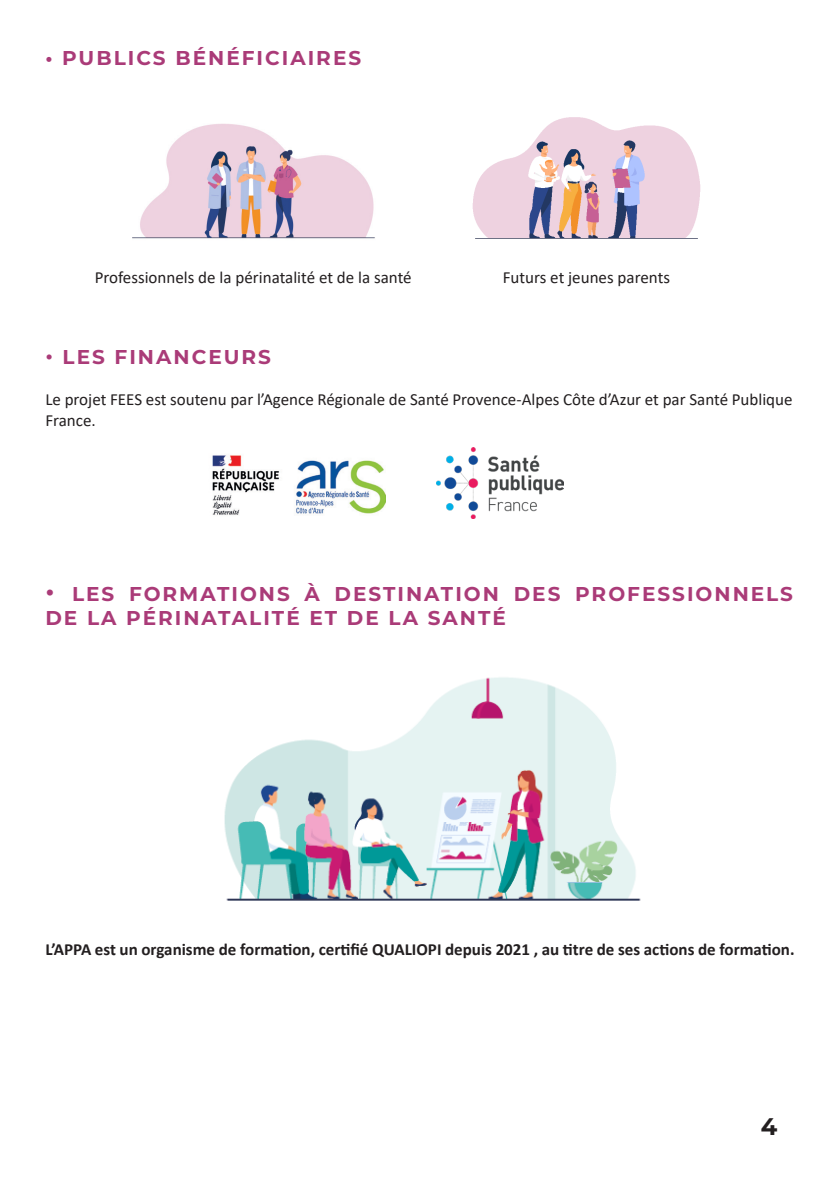
<style>
.page{position:relative;width:840px;height:1191px;background:#fff}
.page>*{position:absolute;margin:0;border:0;box-sizing:border-box;transform-origin:0 0}
.t1{font:700 24px "Montserrat";color:#231f20}
.t2{font:700 20px/24px "Montserrat";letter-spacing:.1em;color:#aa3b78}
.t3{font:17px/20.4px "Calibri";color:#231f20}
.t4{font:700 17px "Calibri";color:#231f20}
.s1{font-size:24px}
</style>
<div class="page">
<img style="left:224px;top:677px;width:417px;height:224px">
<img style="left:472px;top:117px;width:229px;height:122px">
<img style="left:132px;top:123px;width:243px;height:116px">
<img style="left:212px;top:455px;width:173px;height:60px">
<img style="left:436px;top:447px;width:127px;height:71px">
<p class="t2" style="left:45px;top:45px;width:317px">• PUBLICS BÉNÉFICIAIRES</p>
<p class="t3" style="left:95px;top:267px;width:318px">Professionnels de la périnatalité et de la santé</p>
<p class="t3" style="left:502px;top:267px;width:169px">Futurs et jeunes parents</p>
<p class="t2" style="left:45px;top:344px;width:227px">• LES FINANCEURS</p>
<p class="t3" style="left:45px;top:389px;width:748px">Le projet FEES est soutenu par l’Agence Régionale de Santé Provence-Alpes Côte d’Azur et par Santé Publique<br>France.</p>
<p class="t2" style="left:45px;top:581px;width:748px"><span class="s1">•</span> LES FORMATIONS À DESTINATION DES PROFESSIONNELS<br>DE LA PÉRINATALITÉ ET DE LA SANTÉ</p>
<p class="t4" style="left:45px;top:937px;width:750px">L’APPA est un organisme de formation, certifié QUALIOPI depuis 2021 , au titre de ses actions de formation.</p>
<h1 class="t1" style="left:760px;top:1109px;width:18px">4</h1>
</div>
